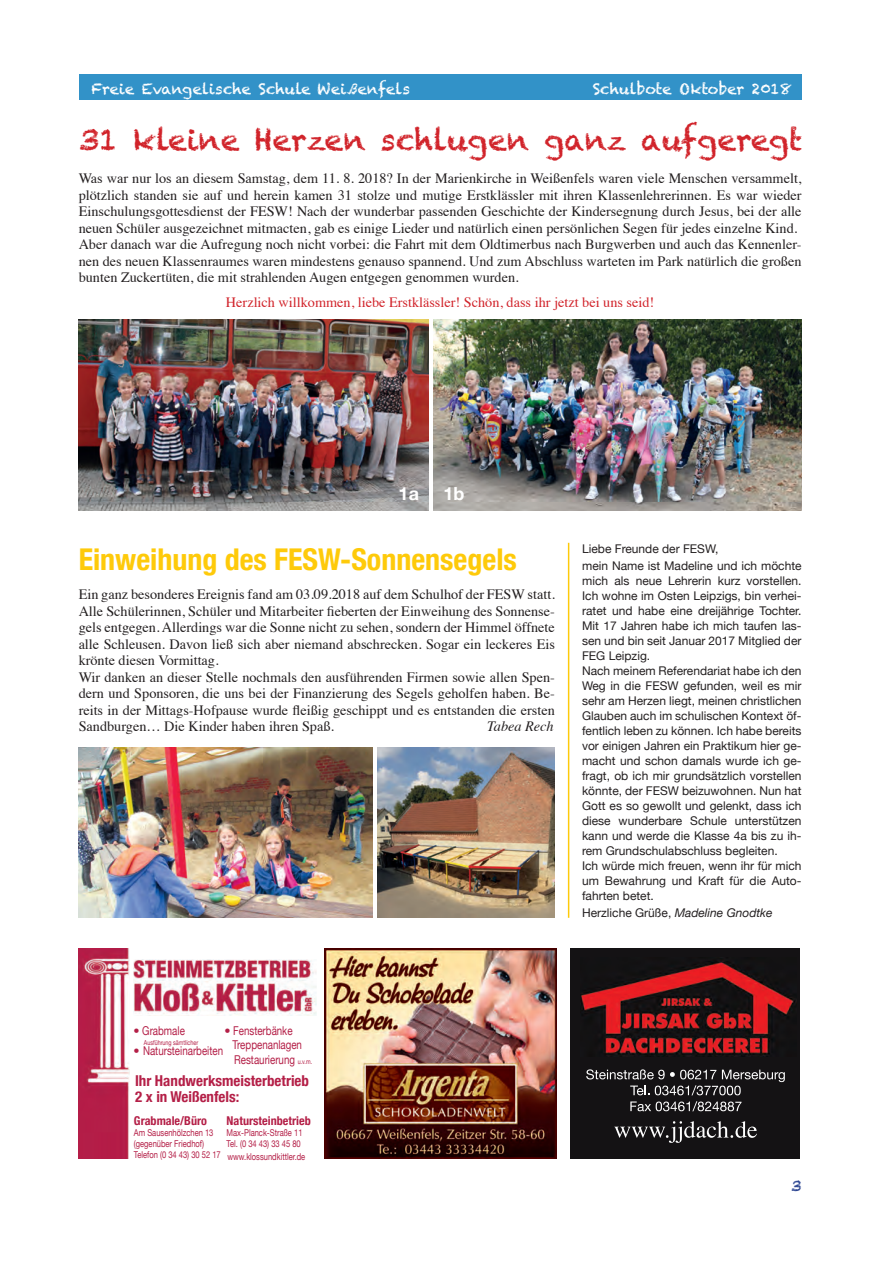
<style>
.page{position:relative;width:893px;height:1263px;background:#fff}
.page>*{position:absolute;margin:0;border:0;box-sizing:border-box;transform-origin:0 0}
.t1{font:700 condensed 30px "Helvetica Neue";color:#feca0a}
.t2{font:29.85px "Chalkduster";color:#d1232a}
.t3{font:700 18px "Helvetica Neue";color:#fff}
.t4{font:15px "Chalkduster";color:#fff}
.t5{font:700 condensed 15px/16.5px "Helvetica Neue";color:#b41f47}
.t6{font:15px "Chalkduster";color:#253f8e}
.t7{font:14.25px/16.5px "Times";color:#231f20}
.t8{font:14.25px "Times";color:#d1232a}
.t9{font:italic 14.25px "Times";color:#231f20}
.t10{font:12.15px/14.5px "Helvetica Neue";color:#b41f47}
.t11{font:700 condensed 12.15px "Helvetica Neue";color:#b41f47}
.t12{font:12px/15px "Helvetica Neue";color:#231f20}
.t13{font:9.45px/10.8px "Helvetica Neue";color:#b41f47;scale:.8 1}
.t14{font:6.75px "Helvetica Neue";color:#b41f47;scale:.8 1}
.s1{font-style:italic}
.s2{font-size:6.75px}
</style>
<div class="page">
<div style="left:79px;top:75px;width:722px;height:25px;background:#3292c8"></div>
<div style="left:570px;top:948px;width:229px;height:210px;background:#141214"></div>
<svg style="left:614px;top:1121px;width:143px;height:22px"></svg>
<svg style="left:630px;top:1101px;width:111px;height:10px"></svg>
<svg style="left:586px;top:1069px;width:199px;height:26px"></svg>
<img style="left:581px;top:961px;width:214px;height:95px">
<img style="left:79px;top:948px;width:51px;height:211px">
<img style="left:134px;top:960px;width:183px;height:55px">
<img style="left:325px;top:948px;width:231px;height:211px">
<img style="left:79px;top:748px;width:293px;height:170px">
<img style="left:79px;top:319px;width:349px;height:191px">
<img style="left:434px;top:319px;width:367px;height:191px">
<img style="left:377px;top:748px;width:178px;height:170px">
<hr style="left:568px;top:543px;width:1px;height:375px;background:#feca0a">
<p class="t4" style="left:91px;top:80px;width:320px">Freie Evangelische Schule Weißenfels</p>
<p class="t4" style="left:593px;top:80px;width:200px">Schulbote Oktober 2018</p>
<h2 class="t2" style="left:79px;top:122px;width:726px">31 kleine Herzen schlugen ganz aufgeregt</h2>
<p class="t7" style="left:79px;top:169px;width:724px">Was war nur los an diesem Samstag, dem 11. 8. 2018? In der Marienkirche in Weißenfels waren viele Menschen versammelt, plötzlich standen sie auf und herein kamen 31 stolze und mutige Erstklässler mit ihren Klassenlehrerinnen. Es war wieder Einschulungsgottesdienst der FESW! Nach der wunderbar passenden Geschichte der Kindersegnung durch Jesus, bei der alle neuen Schüler ausgezeichnet mitmacten, gab es einige Lieder und natürlich einen persönlichen Segen für jedes einzelne Kind.<br>Aber danach war die Aufregung noch nicht vorbei: die Fahrt mit dem Oldtimerbus nach Burgwerben und auch das Kennenler&shy;nen des neuen Klassenraumes waren mindestens genauso spannend. Und zum Abschluss warteten im Park natürlich die großen bunten Zuckertüten, die mit strahlenden Augen entgegen genommen wurden.</p>
<p class="t8" style="left:226px;top:289px;width:430px">Herzlich willkommen, liebe Erstklässler! Schön, dass ihr jetzt bei uns seid!</p>
<p class="t3" style="left:399px;top:478px;width:22px">1a</p>
<p class="t3" style="left:443px;top:478px;width:23px">1b</p>
<h1 class="t1" style="left:79px;top:534px;width:440px">Einweihung des FESW-Sonnensegels</h1>
<p class="t7" style="left:79px;top:585px;width:478px">Ein ganz besonderes Ereignis fand am 03.09.2018 auf dem Schulhof der FESW statt.<br>Alle Schülerinnen, Schüler und Mitarbeiter fieberten der Einweihung des Sonnense&shy;gels entgegen. Allerdings war die Sonne nicht zu sehen, sondern der Himmel öffnete alle Schleusen. Davon ließ sich aber niemand abschrecken. Sogar ein leckeres Eis krönte diesen Vormittag.<br>Wir danken an dieser Stelle nochmals den ausführenden Firmen sowie allen Spen&shy;dern und Sponsoren, die uns bei der Finanzierung des Segels geholfen haben. Be&shy;reits in der Mittags-Hofpause wurde fleißig geschippt und es entstanden die ersten Sandburgen… Die Kinder haben ihren Spaß.</p>
<p class="t9" style="left:487px;top:714px;width:68px">Tabea Rech</p>
<p class="t12" style="left:582px;top:539px;width:221px;line-height:17.1px">Liebe Freunde der FESW,<br>mein Name ist Madeline und ich möchte</p>
<p class="t12" style="left:582px;top:572px;width:221px">mich als neue Lehrerin kurz vorstellen.<br>Ich wohne im Osten Leipzigs, bin verhei&shy;ratet und habe eine dreijährige Tochter.<br>Mit 17 Jahren habe ich mich taufen las&shy;sen und bin seit Januar 2017 Mitglied der FEG Leipzig.<br>Nach meinem Referendariat habe ich den Weg in die FESW gefunden, weil es mir sehr am Herzen liegt, meinen christlichen Glauben auch im schulischen Kontext öf&shy;fentlich leben zu können. Ich habe bereits vor einigen Jahren ein Praktikum hier ge&shy;macht und schon damals wurde ich ge&shy;fragt, ob ich mir grundsätzlich vorstellen könnte, der FESW beizuwohnen. Nun hat Gott es so gewollt und gelenkt, dass ich diese wunderbare Schule unterstützen kann und werde die Klasse 4a bis zu ih&shy;rem Grundschulabschluss begleiten.<br>Ich würde mich freuen, wenn ihr für mich um Bewahrung und Kraft für die Auto&shy;fahrten betet.</p>
<p class="t12" style="left:582px;top:904px;width:192px">Herzliche Grüße, <span class="s1">Madeline Gnodtke</span></p>
<p class="t10" style="left:134px;top:1022px;width:53px">• Grabmale</p>
<p class="t14" style="left:144px;top:1036px;width:69px">Ausführung sämtlicher</p>
<p class="t10" style="left:134px;top:1043px;width:91px">• Natursteinarbeiten</p>
<p class="t10" style="left:233px;top:1022px;width:81px;text-indent:-8px">• Fensterbänke<br>Treppenanlagen<br>Restaurierung <span class="s2">u.v.m.</span></p>
<p class="t5" style="left:135px;top:1071px;width:176px">Ihr Handwerksmeisterbetrieb<br>2 x in Weißenfels:</p>
<p class="t11" style="left:134px;top:1111px;width:75px">Grabmale/Büro</p>
<p class="t13" style="left:134px;top:1126px;width:110px">Am Sausenhölzchen 13 (gegenüber Friedhof)<br>Telefon (0 34 43) 30 52 17</p>
<p class="t11" style="left:227px;top:1111px;width:86px">Natursteinbetrieb</p>
<p class="t13" style="left:227px;top:1126px;width:96px">Max-Planck-Straße 11<br>Tel. (0 34 43) 33 45 80</p>
<p class="t13" style="left:227px;top:1150px;width:99px">www.klossundkittler.de</p>
<p class="t6" style="left:791px;top:1177px;width:12px">3</p>
</div>
